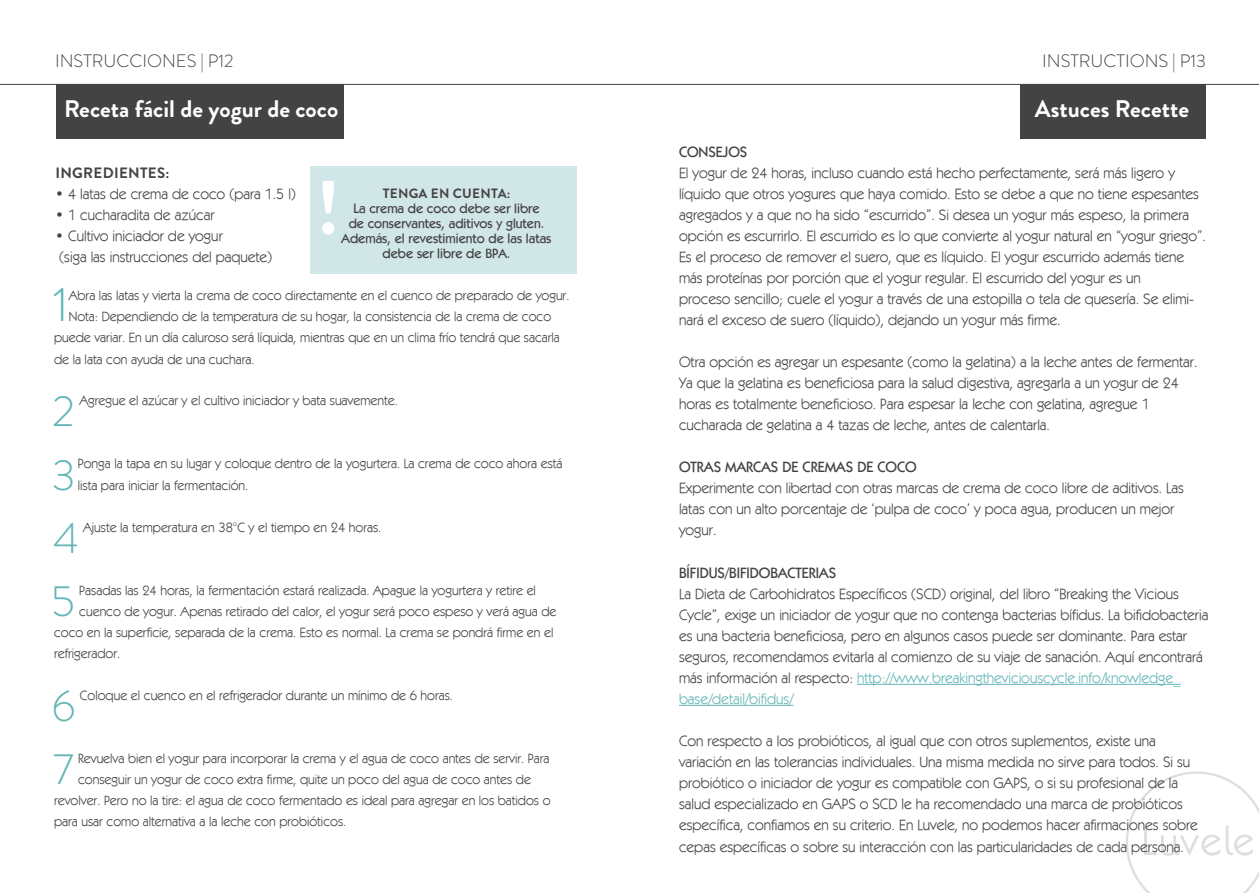
<style>
.page{position:relative;width:1259px;height:893px;background:#fff}
.page>*{position:absolute;margin:0;border:0;box-sizing:border-box;transform-origin:0 0}
.t1{font:700 75.6px "Brandon Grotesque";color:#fff}
.t2{font:300 48.3px "Brandon Grotesque";color:#64b5b6}
.t3{font:300 43.5px "Brandon Grotesque";color:#64b5b6}
.t4{font:700 24px "Brandon Grotesque";color:#fff}
.t5{font:300 18px "Brandon Grotesque";color:#444344}
.t6{font:15px/21px "Kabel IT Cby BT";color:#444344}
.t7{font:500 15px "Kabel IT Cby BT";color:#444344}
.t8{font:700 15px "Brandon Grotesque";letter-spacing:.02em;color:#444344}
.t9{font:13.5px/21px "Kabel IT Cby BT";color:#444344}
.t10{font:500 13.5px/15px "Kabel IT Cby BT";color:#444344;text-align:center}
.t11{font:700 13.5px "Brandon Grotesque";letter-spacing:.02em;color:#444344}
.s1{color:#64b5b6}
</style>
<div class="page">
<svg style="left:1126px;top:771px;width:133px;height:122px"></svg>
<hr style="left:0;top:84px;width:1259px;height:1px;background:#444344">
<div style="left:56px;top:84px;width:287px;height:54px;background:#444344"></div>
<div style="left:310px;top:166px;width:266px;height:108px;background:#d1e6e7"></div>
<div style="left:1019px;top:84px;width:186px;height:54px;background:#444344"></div>
<hr style="left:857px;top:684px;width:323px;height:1px;background:#64b5b6">
<hr style="left:679px;top:705px;width:114px;height:1px;background:#64b5b6">
<p class="t5" style="left:55px;top:49px;width:180px">INSTRUCCIONES | P12</p>
<h3 class="t4" style="left:64px;top:92px;width:276px">Receta fácil de yogur de coco</h3>
<p class="t8" style="left:55px;top:162px;width:115px">INGREDIENTES:</p>
<p class="t6" style="left:55px;top:183px;width:242px">• 4 latas de crema de coco (para 1.5 l)</p>
<p class="t6" style="left:55px;top:204px;width:161px">• 1 cucharadita de azúcar</p>
<p class="t6" style="left:55px;top:225px;width:218px">• Cultivo iniciador de yogur<br>(siga las instrucciones del paquete)</p>
<h1 class="t1" style="left:316px;top:155px;width:25px">!</h1>
<p class="t11" style="left:383px;top:184px;width:129px">TENGA EN CUENTA:</p>
<p class="t10" style="left:341px;top:200px;width:211px">La crema de coco debe ser libre<br>de conservantes, aditivos y gluten.<br>Además, el revestimiento de las latas debe ser libre de BPA.</p>
<h2 class="t2" style="left:53px;top:272px;width:17px">1</h2>
<p class="t9" style="left:69px;top:285px;width:502px">Abra las latas y vierta la crema de coco directamente en el cuenco de preparado de yogur.</p>
<p class="t9" style="left:69px;top:306px;width:484px">Nota: Dependiendo de la temperatura de su hogar, la consistencia de la crema de coco</p>
<p class="t9" style="left:54px;top:327px;width:507px">puede variar. En un día caluroso será líquida, mientras que en un clima frío tendrá que sacarla</p>
<p class="t9" style="left:54px;top:348px;width:202px">de la lata con ayuda de una cuchara.</p>
<h3 class="t3" style="left:52px;top:382px;width:24px">2</h3>
<p class="t9" style="left:79px;top:390px;width:320px">Agregue el azúcar y el cultivo iniciador y bata suavemente.</p>
<h3 class="t3" style="left:52px;top:445px;width:25px">3</h3>
<p class="t9" style="left:78px;top:453px;width:486px">Ponga la tapa en su lugar y coloque dentro de la yogurtera. La crema de coco ahora está lista para iniciar la fermentación.</p>
<h3 class="t3" style="left:53px;top:508px;width:27px">4</h3>
<p class="t9" style="left:83px;top:516px;width:300px">Ajuste la temperatura en 38°C y el tiempo en 24 horas.</p>
<h3 class="t3" style="left:51px;top:571px;width:25px">5</h3>
<p class="t9" style="left:79px;top:579px;width:458px">Pasadas las 24 horas, la fermentación estará realizada. Apague la yogurtera y retire el</p>
<p class="t9" style="left:79px;top:600px;width:479px">cuenco de yogur. Apenas retirado del calor, el yogur será poco espeso y verá agua de</p>
<p class="t9" style="left:54px;top:621px;width:501px">coco en la superficie, separada de la crema. Esto es normal. La crema se pondrá firme en el</p>
<p class="t9" style="left:54px;top:642px;width:68px">refrigerador.</p>
<h3 class="t3" style="left:51px;top:676px;width:26px">6</h3>
<p class="t9" style="left:80px;top:684px;width:374px">Coloque el cuenco en el refrigerador durante un mínimo de 6 horas.</p>
<h3 class="t3" style="left:53px;top:739px;width:22px">7</h3>
<p class="t9" style="left:78px;top:747px;width:473px">Revuelva bien el yogur para incorporar la crema y el agua de coco antes de servir. Para</p>
<p class="t9" style="left:78px;top:768px;width:454px">conseguir un yogur de coco extra firme, quite un poco del agua de coco antes de</p>
<p class="t9" style="left:54px;top:789px;width:498px">revolver. Pero no la tire: el agua de coco fermentado es ideal para agregar en los batidos o</p>
<p class="t9" style="left:54px;top:810px;width:294px">para usar como alternativa a la leche con probióticos.</p>
<p class="t5" style="left:1042px;top:48px;width:165px">INSTRUCTIONS | P13</p>
<h3 class="t4" style="left:1035px;top:92px;width:156px">Astuces Recette</h3>
<p class="t7" style="left:679px;top:142px;width:70px">CONSEJOS</p>
<p class="t6" style="left:679px;top:162px;width:528px">El yogur de 24 horas, incluso cuando está hecho perfectamente, será más ligero y líquido que otros yogures que haya comido. Esto se debe a que no tiene espesantes agregados y a que no ha sido “escurrido”. Si desea un yogur más espeso, la primera opción es escurrirlo. El escurrido es lo que convierte al yogur natural en “yogur griego”.<br>Es el proceso de remover el suero, que es líquido. El yogur escurrido además tiene más proteínas por porción que el yogur regular. El escurrido del yogur es un<br>proceso sencillo; cuele el yogur a través de una estopilla o tela de quesería. Se elimi&shy;nará el exceso de suero (líquido), dejando un yogur más firme.</p>
<p class="t6" style="left:679px;top:351px;width:520px">Otra opción es agregar un espesante (como la gelatina) a la leche antes de fermentar.<br>Ya que la gelatina es beneficiosa para la salud digestiva, agregarla a un yogur de 24 horas es totalmente beneficioso. Para espesar la leche con gelatina, agregue 1 cucharada de gelatina a 4 tazas de leche, antes de calentarla.</p>
<p class="t7" style="left:679px;top:457px;width:239px">OTRAS MARCAS DE CREMAS DE COCO</p>
<p class="t6" style="left:679px;top:477px;width:506px">Experimente con libertad con otras marcas de crema de coco libre de aditivos. Las latas con un alto porcentaje de ‘pulpa de coco’ y poca agua, producen un mejor yogur.</p>
<p class="t7" style="left:679px;top:563px;width:159px">BÍFIDUS/BIFIDOBACTERIAS</p>
<p class="t6" style="left:679px;top:583px;width:531px">La Dieta de Carbohidratos Específicos (SCD) original, del libro “Breaking the Vicious Cycle”, exige un iniciador de yogur que no contenga bacterias bífidus. La bifidobacteria es una bacteria beneficiosa, pero en algunos casos puede ser dominante. Para estar seguros, recomendamos evitarla al comienzo de su viaje de sanación. Aquí encontrará más información al respecto: <span class="s1">http://www.breakingtheviciouscycle.info/knowledge_ base/detail/bifidus/</span></p>
<p class="t6" style="left:679px;top:730px;width:520px">Con respecto a los probióticos, al igual que con otros suplementos, existe una variación en las tolerancias individuales. Una misma medida no sirve para todos. Si su probiótico o iniciador de yogur es compatible con GAPS, o si su profesional de la salud especializado en GAPS o SCD le ha recomendado una marca de probióticos específica, confiamos en su criterio. En Luvele, no podemos hacer afirmaciones sobre cepas específicas o sobre su interacción con las particularidades de cada persona.</p>
</div>
